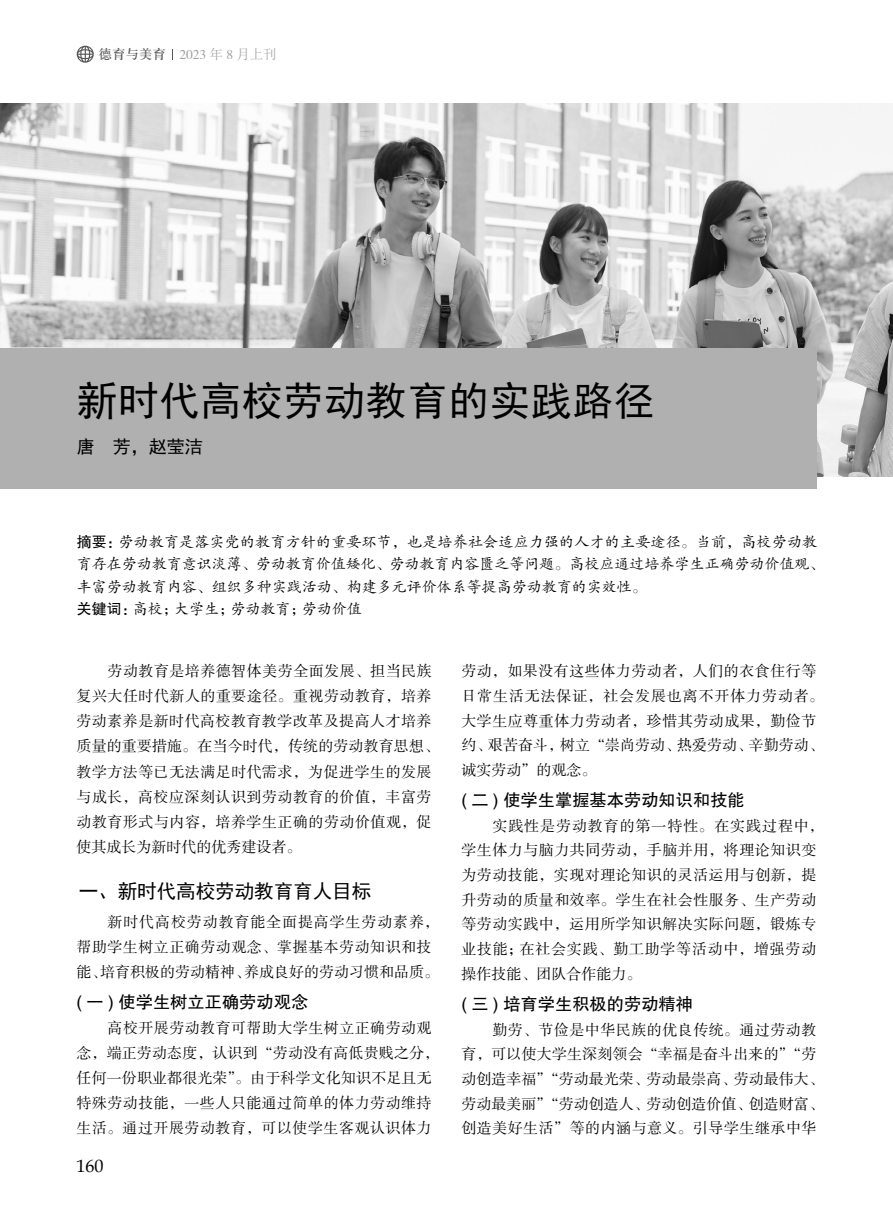
<style>
.page{position:relative;width:893px;height:1212px;background:#fff}
.page>*{position:absolute;margin:0;border:0;box-sizing:border-box;transform-origin:0 0}
.t1{font:40.5px "Sim Hei";letter-spacing:.02em;color:#000}
.t2{font:19.5px "Sim Hei";color:#000}
.t3{font:18px "Sim Hei";color:#000}
.t4{font:18px "Book Antiqua";color:#000}
.t5{font:17.25px "FZHTK GBK1 0";color:#000}
.t6{font:15px/25px "FZSSK GBK1 0";letter-spacing:.03em;color:#000}
.t7{font:15px/22.5px "FZKTK GBK1 0";color:#000}
.t8{font:15px/24.8px "FZSSK GBK1 0";letter-spacing:.01em;color:#000}
.t9{font:13.5px "H Ya 3 gj";color:#575757}
.s1{font-family:"FZSSK GBK1 0";color:#9f9f9f}
.s2{font-family:"Sim Sun";color:#9f9f9f}
.s3{font-family:"FZHTK GBK1 0"}
</style>
<div class="page">
<img style="left:0;top:103px;width:893px;height:374px">
<div style="left:0;top:349px;width:816px;height:140px;background:#b0b0b0"></div>
<svg style="left:77px;top:46px;width:17px;height:17px"></svg>
<p class="t9" style="left:99px;top:47px;width:180px">德育与美育 <span class="s1">2023</span> <span class="s2">年</span> <span class="s1">8</span> <span class="s2">月上刊</span></p>
<h1 class="t1" style="left:77px;top:380px;width:579px">新时代高校劳动教育的实践路径</h1>
<p class="t3" style="left:77px;top:438px;width:127px">唐 芳，赵莹洁</p>
<p class="t7" style="left:77px;top:530px;width:749px"><span class="s3">摘要：</span>劳动教育是落实党的教育方针的重要环节，也是培养社会适应力强的人才的主要途径。当前，高校劳动教育存在劳动教育意识淡薄、劳动教育价值矮化、劳动教育内容匮乏等问题。高校应通过培养学生正确劳动价值观、丰富劳动教育内容、组织多种实践活动、构建多元评价体系等提高劳动教育的实效性。<br><span class="s3">关键词：</span>高校；大学生；劳动教育；劳动价值</p>
<p class="t6" style="left:77px;top:659px;width:364px;text-indent:31px">劳动教育是培养德智体美劳全面发展、担当民族复兴大任时代新人的重要途径。重视劳动教育，培养劳动素养是新时代高校教育教学改革及提高人才培养质量的重要措施。在当今时代，传统的劳动教育思想、教学方法等已无法满足时代需求，为促进学生的发展与成长，高校应深刻认识到劳动教育的价值，丰富劳动教育形式与内容，培养学生正确的劳动价值观，促使其成长为新时代的优秀建设者。</p>
<h2 class="t2" style="left:79px;top:881px;width:294px">一、新时代高校劳动教育育人目标</h2>
<p class="t6" style="left:77px;top:910px;width:364px;text-indent:31px">新时代高校劳动教育能全面提高学生劳动素养，帮助学生树立正确劳动观念、掌握基本劳动知识和技能、培育积极的劳动精神、养成良好的劳动习惯和品质。</p>
<p class="t5" style="left:77px;top:992px;width:233px">( 一 ) 使学生树立正确劳动观念</p>
<p class="t6" style="left:77px;top:1016px;width:364px;text-indent:31px">高校开展劳动教育可帮助大学生树立正确劳动观念，端正劳动态度，认识到“劳动没有高低贵贱之分，任何一份职业都很光荣”。由于科学文化知识不足且无特殊劳动技能，一些人只能通过简单的体力劳动维持生活。通过开展劳动教育，可以使学生客观认识体力</p>
<p class="t4" style="left:77px;top:1153px;width:28px">160</p>
<p class="t6" style="left:461px;top:659px;width:364px">劳动，如果没有这些体力劳动者，人们的衣食住行等日常生活无法保证，社会发展也离不开体力劳动者。大学生应尊重体力劳动者，珍惜其劳动成果，勤俭节约、艰苦奋斗，树立“崇尚劳动、热爱劳动、辛勤劳动、诚实劳动”的观念。</p>
<p class="t5" style="left:461px;top:790px;width:285px">( 二 ) 使学生掌握基本劳动知识和技能</p>
<p class="t6" style="left:461px;top:814px;width:364px;text-indent:31px">实践性是劳动教育的第一特性。在实践过程中，学生体力与脑力共同劳动，手脑并用，将理论知识变为劳动技能，实现对理论知识的灵活运用与创新，提升劳动的质量和效率。学生在社会性服务、生产劳动等劳动实践中，运用所学知识解决实际问题，锻炼专业技能；在社会实践、勤工助学等活动中，增强劳动操作技能、团队合作能力。</p>
<p class="t5" style="left:461px;top:994px;width:233px">( 三 ) 培育学生积极的劳动精神</p>
<p class="t8" style="left:461px;top:1018px;width:364px;text-indent:31px">勤劳、节俭是中华民族的优良传统。通过劳动教育，可以使大学生深刻领会“幸福是奋斗出来的”“劳动创造幸福”“劳动最光荣、劳动最崇高、劳动最伟大、劳动最美丽”“劳动创造人、劳动创造价值、创造财富、创造美好生活”等的内涵与意义。引导学生继承中华</p>
</div>
